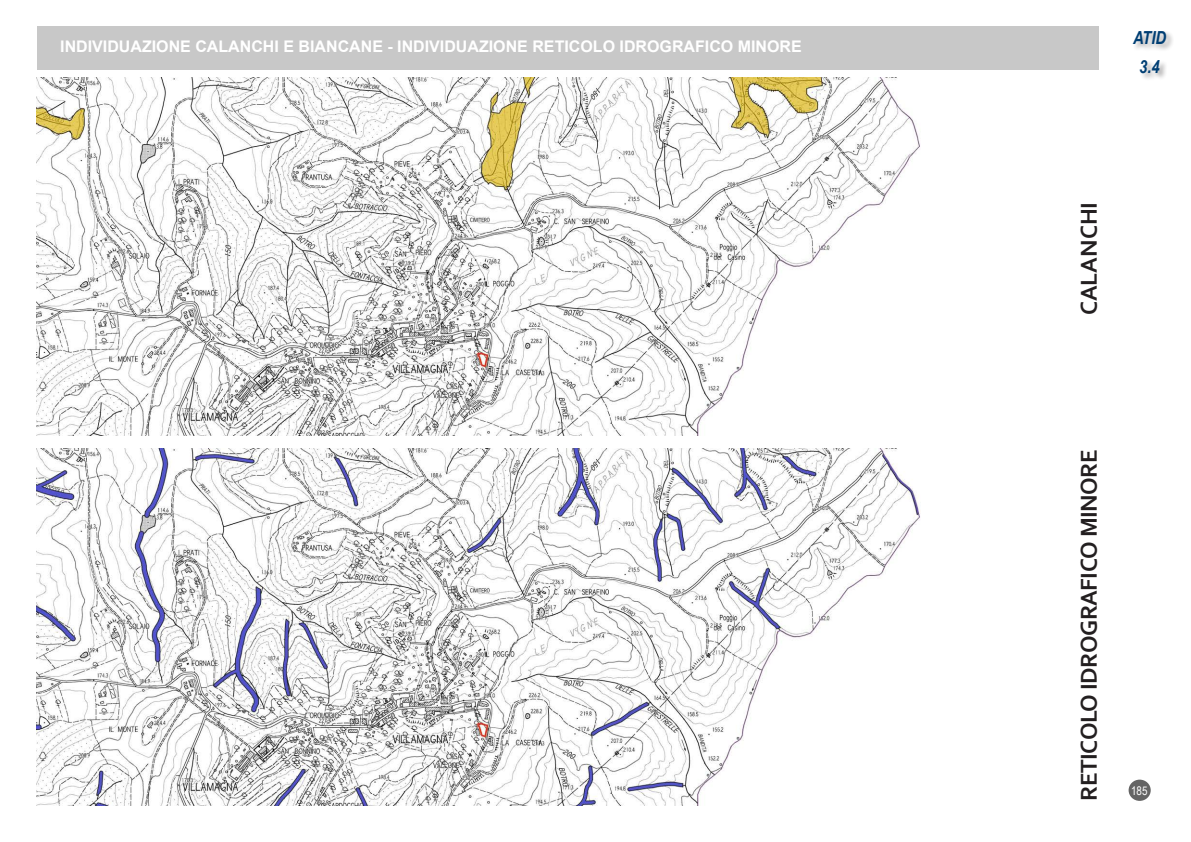
<style>
.page{position:relative;width:1191px;height:842px;background:#fff}
.page>*{position:absolute;margin:0;border:0;box-sizing:border-box;transform-origin:0 0}
.t1{font:700 24px "Corbel";letter-spacing:-.02em;color:#231f20}
.t2{font:700 24px "Corbel";color:#231f20}
.t3{font:italic 700 18px/29.2px "Arial Narrow";color:#003e73;text-align:center}
.t4{font:700 16px "Arial";color:#fff}
.t5{font:12px "Arial Narrow";color:#fff}
</style>
<div class="page">
<img style="left:37px;top:78px;width:883px;height:357px">
<img style="left:37px;top:449px;width:883px;height:357px">
<div style="left:1132px;top:30px;width:42px;height:52px;background:#231f20;opacity:.4"></div>
<div style="left:37px;top:26px;width:1061px;height:43px;background:#c8c8c8"></div>
<div style="left:1128px;top:780px;width:22px;height:21px;background:#646464;border-radius:50%"></div>
<p class="t4" style="left:60px;top:37px;width:743px">INDIVIDUAZIONE CALANCHI E BIANCANE - INDIVIDUAZIONE RETICOLO IDROGRAFICO MINORE</p>
<p class="t3" style="left:1133px;top:23px;width:35px">ATID<br>3.4</p>
<h1 class="t2" style="left:1079px;top:315px;width:115px;rotate:-90deg">CALANCHI</h1>
<h1 class="t1" style="left:1079px;top:801px;width:353px;rotate:-90deg">RETICOLO IDROGRAFICO MINORE</h1>
<p class="t5" style="left:1131px;top:783px;width:18px">185</p>
</div>
